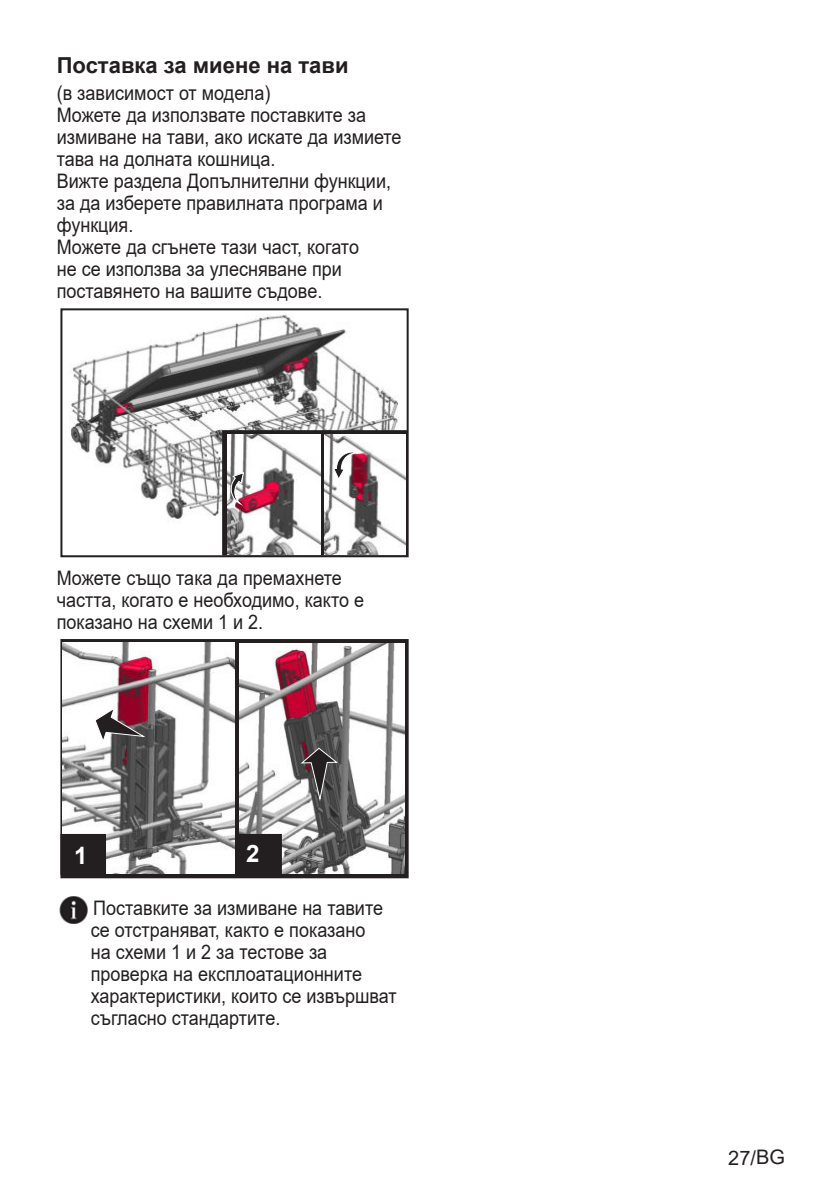
<style>
.page{position:relative;width:840px;height:1191px;background:#fff}
.page>*{position:absolute;margin:0;border:0;box-sizing:border-box;transform-origin:0 0}
.t1{font:700 24px "Arial";color:#fff}
.t2{font:700 22px "Arial";color:#231f20}
.t3{font:20px/22px "Arial";color:#231f20;scale:.9 1}
.t4{font:20px "Arial";color:#231f20}
</style>
<div class="page">
<img style="left:69px;top:308px;width:340px;height:230px">
<div style="left:60px;top:308px;width:348px;height:249px;border:2px solid #231f20"></div>
<div style="left:223px;top:431px;width:183px;height:123px;background:linear-gradient(to right,#231f20,#231f20)"></div>
<div style="left:222px;top:430px;width:185px;height:125px;border:2px solid #231f20"></div>
<img style="left:324px;top:435px;width:81px;height:119px">
<img style="left:227px;top:435px;width:93px;height:119px">
<svg style="left:231px;top:472px;width:13px;height:34px"></svg>
<svg style="left:332px;top:451px;width:29px;height:29px"></svg>
<div style="left:61px;top:640px;width:346px;height:237px;background:linear-gradient(to bottom,#231f20,#231f20)"></div>
<div style="left:60px;top:639px;width:348px;height:239px;border:2px solid #231f20"></div>
<img style="left:63px;top:642px;width:171px;height:232px">
<img style="left:239px;top:643px;width:165px;height:230px">
<svg style="left:94px;top:706px;width:54px;height:38px"></svg>
<svg style="left:299px;top:747px;width:40px;height:56px;background:#5f5b5c"></svg>
<div style="left:61px;top:835px;width:44px;height:39px;background:#231f20"></div>
<div style="left:60px;top:834px;width:46px;height:41px;border:2px solid #231f20"></div>
<div style="left:237px;top:835px;width:44px;height:39px;background:#231f20"></div>
<div style="left:236px;top:834px;width:46px;height:41px;border:2px solid #231f20"></div>
<img style="left:59px;top:896px;width:29px;height:27px">
<p class="t2" style="left:57px;top:49px;width:293px">Поставка за миене на тави</p>
<p class="t3" style="left:57px;top:82px;width:384px">(в зависимост от модела)<br>Можете да използвате поставките за измиване на тави, ако искате да измиете тава на долната кошница.<br>Вижте раздела Допълнителни функции, за да изберете правилната програма и функция.<br>Можете да сгънете тази част, когато<br>не се използва за улесняване при поставянето на вашите съдове.</p>
<p class="t3" style="left:57px;top:566px;width:343px">Можете също така да премахнете частта, когато е необходимо, както е показано на схеми 1 и 2.</p>
<p class="t1" style="left:74px;top:841px;width:15px">1</p>
<p class="t1" style="left:246px;top:840px;width:15px">2</p>
<p class="t3" style="left:91px;top:896px;width:341px">Поставките за измиване на тавите се отстраняват, както е показано<br>на схеми 1 и 2 за тестове за проверка на експлоатационните характеристики, които се извършват съгласно стандартите.</p>
<p class="t4" style="left:727px;top:1150px;width:58px">27/BG</p>
</div>
